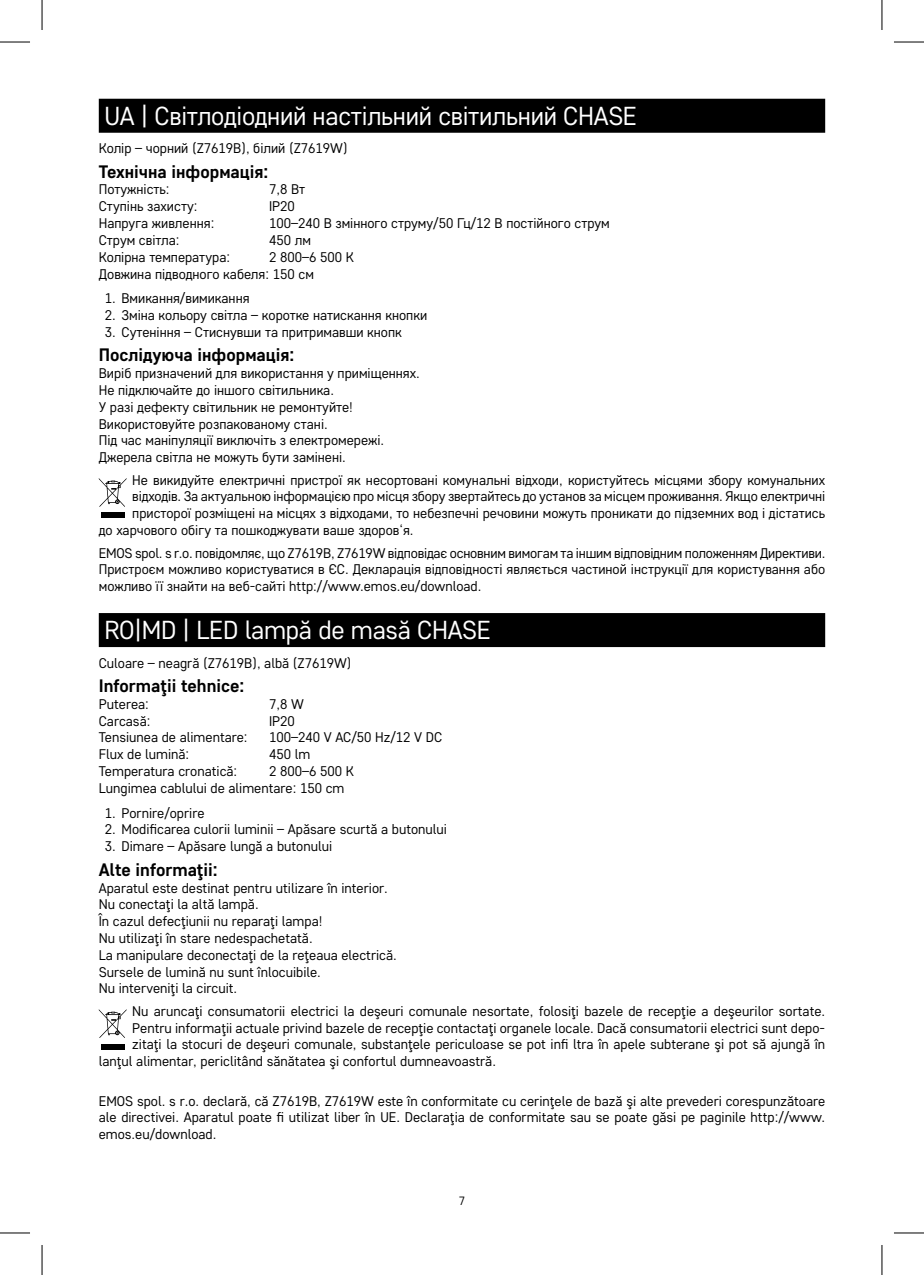
<style>
.page{position:relative;width:924px;height:1275px;background:#fff}
.page>*{position:absolute;margin:0;border:0;box-sizing:border-box;transform-origin:0 0}
.t1{font:26px "Core Sans D35";letter-spacing:-.01em;color:#fff}
.t2{font:700 18px "Core Sans D55";color:#000}
.t3{font:14px/16.8px "Core Sans D35";color:#000}
.t4{font:12px "Core Sans D35";color:#000}
</style>
<div class="page">
<div style="left:99px;top:99px;width:725px;height:34px;background:#000"></div>
<div style="left:99px;top:613px;width:725px;height:34px;background:#000"></div>
<svg style="left:99px;top:478px;width:27px;height:29px"></svg>
<div style="left:101px;top:512px;width:23px;height:6px;background:#000"></div>
<svg style="left:99px;top:1009px;width:27px;height:29px"></svg>
<div style="left:101px;top:1043px;width:23px;height:6px;background:#000"></div>
<hr style="left:0;top:42px;width:30px;height:1px;background:#000">
<hr style="left:893px;top:42px;width:30px;height:1px;background:#000">
<hr style="left:0;top:1232px;width:30px;height:1px;background:#000">
<hr style="left:893px;top:1232px;width:30px;height:1px;background:#000">
<hr style="left:42px;top:0;width:1px;height:30px;background:#000">
<hr style="left:42px;top:1245px;width:1px;height:30px;background:#000">
<hr style="left:881px;top:0;width:1px;height:30px;background:#000">
<hr style="left:881px;top:1245px;width:1px;height:30px;background:#000">
<h1 class="t1" style="left:104px;top:99px;width:534px">UA | Світлодіодний настільний світильний CHASE</h1>
<p class="t3" style="left:99px;top:139px;width:250px">Колір – чорний (Z7619B), білий (Z7619W)</p>
<p class="t2" style="left:99px;top:160px;width:171px">Технічна інформація:</p>
<p class="t3" style="left:99px;top:181px;width:72px">Потужність:</p>
<p class="t3" style="left:269px;top:181px;width:38px">7,8 Вт</p>
<p class="t3" style="left:99px;top:197px;width:100px">Ступінь захисту:</p>
<p class="t3" style="left:269px;top:197px;width:27px">IP20</p>
<p class="t3" style="left:99px;top:214px;width:117px">Напруга живлення:</p>
<p class="t3" style="left:269px;top:214px;width:342px">100–240 В змінного струму/50 Гц/12 B постійного струм</p>
<p class="t3" style="left:99px;top:231px;width:82px">Струм світла:</p>
<p class="t3" style="left:269px;top:231px;width:43px">450 лм</p>
<p class="t3" style="left:99px;top:248px;width:133px">Колірна температура:</p>
<p class="t3" style="left:99px;top:248px;width:256px;text-indent:170px">2 800–6 500 K<br>Довжина підводного кабеля: 150 см</p>
<p class="t3" style="left:105px;top:289px;width:146px">1. Вмикання/вимикання</p>
<p class="t3" style="left:105px;top:306px;width:324px">2. Зміна кольору світла – коротке натискання кнопки</p>
<p class="t3" style="left:105px;top:323px;width:298px">3. Сутеніння – Стиснувши та притримавши кнопк</p>
<p class="t2" style="left:99px;top:343px;width:197px">Послідуюча інформація:</p>
<p class="t3" style="left:99px;top:364px;width:322px">Виріб призначений для використання у приміщеннях.<br>Не підключайте до іншого світильника.<br>У разі дефекту світильник не ремонтуйте!<br>Використовуйте розпакованому стані.<br>Під час маніпуляції виключіть з електромережі.<br>Джерела світла не можуть бути замінені.</p>
<p class="t3" style="left:132px;top:471px;width:694px">Не викидуйте електричні пристрої як несортовані комунальні відходи, користуйтесь місцями збору комунальних</p>
<p class="t3" style="left:132px;top:488px;width:694px">відходів. За актуальною інформацією про місця збору звертайтесь до установ за місцем проживання. Якщо електричні</p>
<p class="t3" style="left:132px;top:504px;width:694px">присторої розміщені на місцях з відходами, то небезпечні речовини можуть проникати до підземних вод і дістатись</p>
<p class="t3" style="left:99px;top:521px;width:316px">до харчового обігу та пошкоджувати ваше здоров‘я.</p>
<p class="t3" style="left:99px;top:544px;width:727px;text-align:justify">EMOS spol. s r.o. повідомляє, що Z7619B, Z7619W відповідає основним вимогам та іншим відповідним положенням Директиви.<br>Пристроєм можливо користуватися в ЄС. Декларація відповідності являється частиной інструкції для користування або можливо її знайти на веб-сайті http://www.emos.eu/download.</p>
<h1 class="t1" style="left:104px;top:613px;width:388px">RO|MD | LED lampă de masă CHASE</h1>
<p class="t3" style="left:99px;top:654px;width:254px">Culoare – neagră (Z7619B), albă (Z7619W)</p>
<p class="t2" style="left:99px;top:674px;width:147px">Informaţii tehnice:</p>
<p class="t3" style="left:99px;top:695px;width:52px">Puterea:</p>
<p class="t3" style="left:269px;top:695px;width:36px">7,8 W</p>
<p class="t3" style="left:99px;top:712px;width:53px">Carcasă:</p>
<p class="t3" style="left:269px;top:712px;width:27px">IP20</p>
<p class="t3" style="left:99px;top:728px;width:150px">Tensiunea de alimentare:</p>
<p class="t3" style="left:269px;top:728px;width:175px">100–240 V AC/50 Hz/12 V DC</p>
<p class="t3" style="left:99px;top:745px;width:92px">Flux de lumină:</p>
<p class="t3" style="left:269px;top:745px;width:43px">450 lm</p>
<p class="t3" style="left:99px;top:762px;width:140px">Temperatura cronatică:</p>
<p class="t3" style="left:99px;top:762px;width:256px;text-indent:170px">2 800–6 500 K<br>Lungimea cablului de alimentare: 150 cm</p>
<p class="t3" style="left:105px;top:804px;width:101px">1. Pornire/oprire</p>
<p class="t3" style="left:105px;top:820px;width:343px">2. Modificarea culorii luminii – Apăsare scurtă a butonului</p>
<p class="t3" style="left:105px;top:837px;width:229px">3. Dimare – Apăsare lungă a butonului</p>
<p class="t2" style="left:99px;top:857px;width:120px">Alte informaţii:</p>
<p class="t3" style="left:99px;top:878px;width:299px">Aparatul este destinat pentru utilizare în interior.<br>Nu conectaţi la altă lampă.<br>În cazul defecţiunii nu reparaţi lampa!<br>Nu utilizaţi în stare nedespachetată.<br>La manipulare deconectaţi de la reţeaua electrică.<br>Sursele de lumină nu sunt înlocuibile.<br>Nu interveniţi la circuit.</p>
<p class="t3" style="left:132px;top:1002px;width:694px">Nu aruncaţi consumatorii electrici la deşeuri comunale nesortate, folosiţi bazele de recepţie a deşeurilor sortate.</p>
<p class="t3" style="left:132px;top:1019px;width:694px">Pentru informaţii actuale privind bazele de recepţie contactaţi organele locale. Dacă consumatorii electrici sunt depo-</p>
<p class="t3" style="left:132px;top:1035px;width:694px">zitaţi la stocuri de deşeuri comunale, substanţele periculoase se pot infi ltra în apele subterane şi pot să ajungă în</p>
<p class="t3" style="left:99px;top:1052px;width:398px">lanţul alimentar, periclitând sănătatea şi confortul dumneavoastră.</p>
<p class="t3" style="left:99px;top:1091px;width:727px;text-align:justify">EMOS spol. s r.o. declară, că Z7619B, Z7619W este în conformitate cu cerinţele de bază şi alte prevederi corespunzătoare ale directivei. Aparatul poate fi utilizat liber în UE. Declaraţia de conformitate sau se poate găsi pe paginile http://www. emos.eu/download.</p>
<p class="t4" style="left:458px;top:1192px;width:8px">7</p>
</div>
